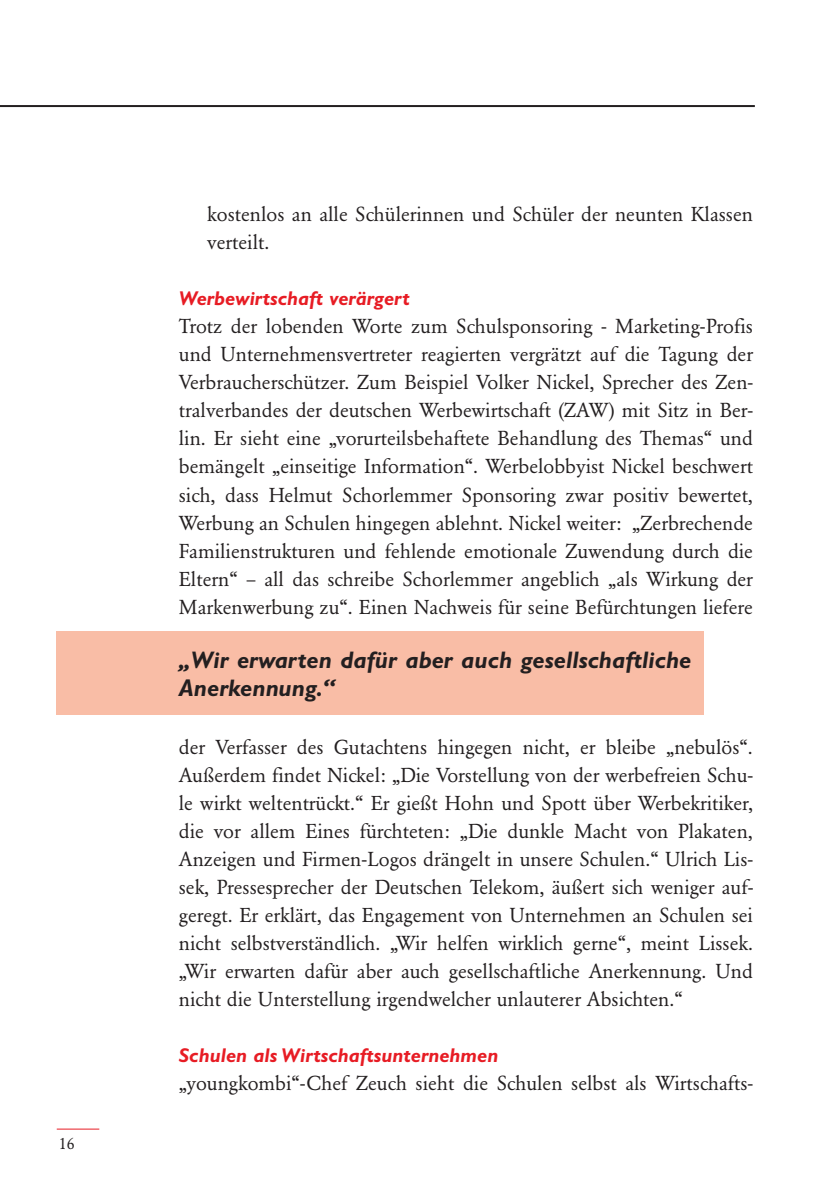
<style>
.page{position:relative;width:840px;height:1191px;background:#fff}
.page>*{position:absolute;margin:0;border:0;box-sizing:border-box;transform-origin:0 0}
.t1{font:italic 700 24px/28px "Gill Sans";color:#231f20}
.t2{font:20px/28px "Garamond BE";color:#231f20;text-align:justify}
.t3{font:italic 700 20px "Gill Sans";color:#e71c24}
.t4{font:16px "Garamond BE";color:#231f20}
</style>
<div class="page">
<hr style="left:0;top:105px;width:754px;height:2px;background:#231f20">
<hr style="left:57px;top:1128px;width:42px;height:1px;background:#e71c24">
<div style="left:57px;top:631px;width:646px;height:83px;background:#f9bda6"></div>
<p class="t4" style="left:59px;top:1137px;width:17px">16</p>
<p class="t2" style="left:207px;top:202px;width:547px">kostenlos an alle Schülerinnen und Schüler der neunten Klassen verteilt.</p>
<p class="t3" style="left:179px;top:291px;width:232px">Werbewirtschaft verärgert</p>
<p class="t2" style="left:179px;top:314px;width:575px">Trotz der lobenden Worte zum Schulsponsoring - Marketing-Profis und Unternehmensvertreter reagierten vergrätzt auf die Tagung der Verbraucherschützer. Zum Beispiel Volker Nickel, Sprecher des Zen&shy;tralverbandes der deutschen Werbewirtschaft (ZAW) mit Sitz in Ber&shy;lin. Er sieht eine „vorurteilsbehaftete Behandlung des Themas“ und bemängelt „einseitige Information“. Werbelobbyist Nickel beschwert sich, dass Helmut Schorlemmer Sponsoring zwar positiv bewertet, Werbung an Schulen hingegen ablehnt. Nickel weiter: „Zerbrechende Familienstrukturen und fehlende emotionale Zuwendung durch die Eltern“ – all das schreibe Schorlemmer angeblich „als Wirkung der Markenwerbung zu“. Einen Nachweis für seine Befürchtungen liefere</p>
<p class="t1" style="left:179px;top:648px;width:514px">„Wir erwarten dafür aber auch gesellschaftliche<br>Anerkennung.“</p>
<p class="t2" style="left:179px;top:734px;width:575px">der Verfasser des Gutachtens hingegen nicht, er bleibe „nebulös“.<br>Außerdem findet Nickel: „Die Vorstellung von der werbefreien Schu&shy;le wirkt weltentrückt.“ Er gießt Hohn und Spott über Werbekritiker, die vor allem Eines fürchteten: „Die dunkle Macht von Plakaten, Anzeigen und Firmen-Logos drängelt in unsere Schulen.“ Ulrich Lis&shy;sek, Pressesprecher der Deutschen Telekom, äußert sich weniger auf&shy;geregt. Er erklärt, das Engagement von Unternehmen an Schulen sei nicht selbstverständlich. „Wir helfen wirklich gerne“, meint Lissek. „Wir erwarten dafür aber auch gesellschaftliche Anerkennung. Und nicht die Unterstellung irgendwelcher unlauterer Absichten.“</p>
<p class="t3" style="left:179px;top:1047px;width:321px">Schulen als Wirtschaftsunternehmen</p>
<p class="t2" style="left:179px;top:1070px;width:575px">„youngkombi“-Chef Zeuch sieht die Schulen selbst als Wirtschafts-</p>
</div>
